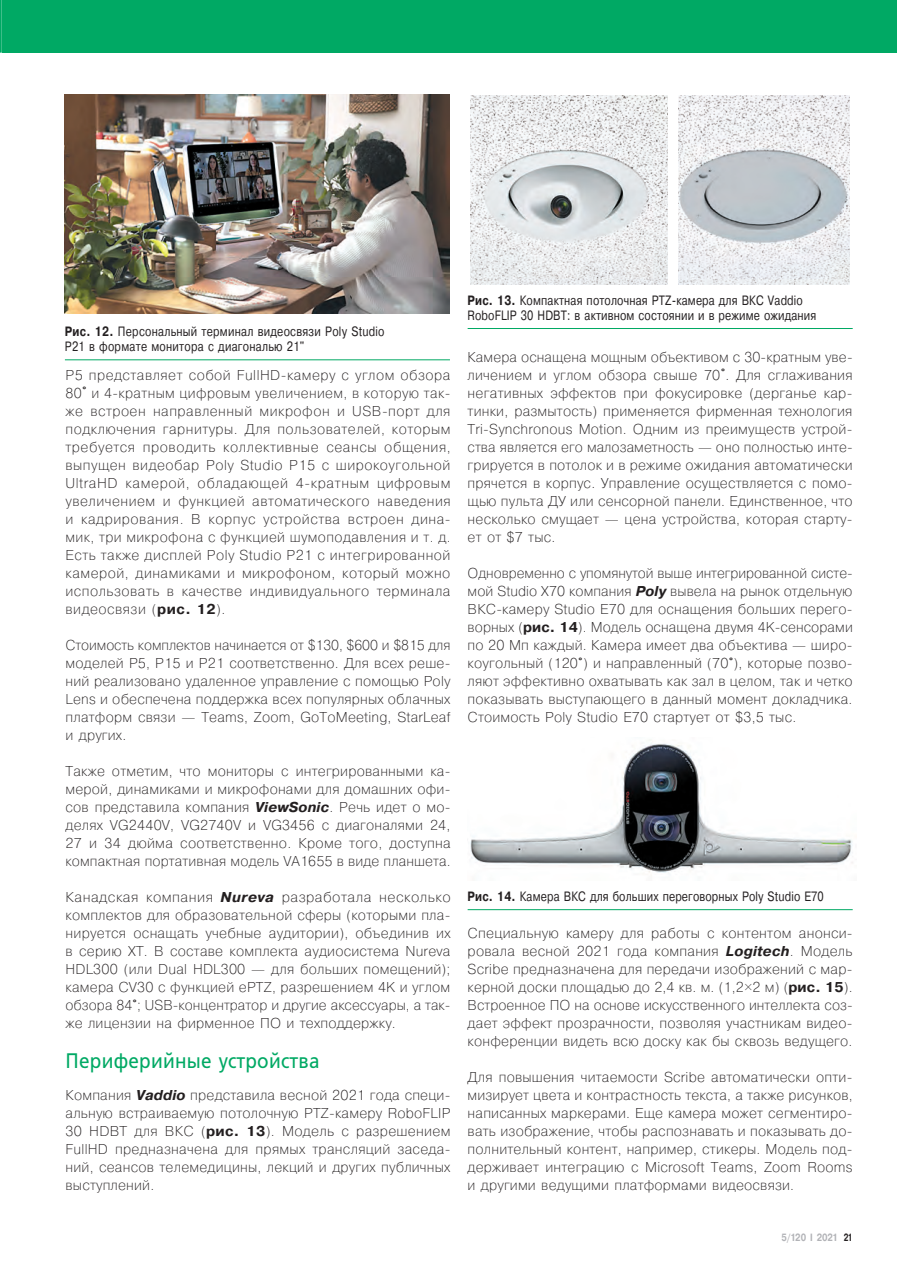
<style>
.page{position:relative;width:897px;height:1267px;background:#fff}
.page>*{position:absolute;margin:0;border:0;box-sizing:border-box;transform-origin:0 0}
.Подзаголовок{font:21px "Free Set";letter-spacing:.015em;color:#00a964;scale:.9 1}
.Текст_osn_GREP{font:200 14.25px/18px "Pragmatica";letter-spacing:.015em;color:#231f20;text-align:justify}
.Рис__-_подп____GREP{font:13.5px/15px "Pragmatica";letter-spacing:.015em;color:#231f20;scale:.8 1}
.t1{font:700 10.5px "Pragmatica";letter-spacing:-.045em;color:#b2b3b7;scale:.8 1}
.s1{font-weight:700}
.s2{font-weight:500;font-size:13.5px}
.s3{font-weight:700;font-style:italic}
.s4{color:#231f20}
</style>
<div class="page">
<div style="left:2px;top:0;width:894px;height:53px;background:#00a964"></div>
<hr style="left:467px;top:328px;width:385px;height:1px;background:#00a964">
<hr style="left:467px;top:909px;width:385px;height:1px;background:#00a964">
<img style="left:470px;top:95px;width:197px;height:189px">
<img style="left:678px;top:95px;width:171px;height:189px">
<img style="left:470px;top:743px;width:383px;height:130px">
<img style="left:65px;top:95px;width:385px;height:219px">
<hr style="left:65px;top:359px;width:385px;height:1px;background:#00a964">
<svg style="left:0;top:0;width:2px;height:53px"></svg>
<p class="Рис__-_подп____GREP" style="left:65px;top:324px;width:401px"><span class="s1">Рис. 12.</span> Персональный терминал видеосвязи Poly Studio<br>P21 в формате монитора с диагональю 21"</p>
<p class="Текст_osn_GREP" style="left:66px;top:365px;width:386px">P5 представляет собой FullHD‑камеру с углом обзора 80<span class="s2">°</span> и 4‑кратным цифровым увеличением, в которую так‑ же встроен направленный микрофон и USB‑порт для подключения гарнитуры. Для пользователей, которым требуется проводить коллективные сеансы общения, выпущен видеобар Poly Studio P15 с широкоугольной UltraHD камерой, обладающей 4‑кратным цифровым увеличением и функцией автоматического наведения и кадрирования. В корпус устройства встроен дина‑ мик, три микрофона с функцией шумоподавления и т. д.<br>Есть также дисплей Poly Studio P21 с интегрированной камерой, динамиками и микрофоном, который можно использовать в качестве индивидуального терминала видеосвязи (<span class="s1">рис. 12</span>).</p>
<p class="Текст_osn_GREP" style="left:66px;top:635px;width:386px">Стоимость комплектов начинается от $130, $600 и $815 для моделей P5, P15 и P21 соответственно. Для всех реше‑ ний реализовано удаленное управление с помощью Poly Lens и обеспечена поддержка всех популярных облачных платформ связи — Teams, Zoom, GoToMeeting, StarLeaf и других.</p>
<p class="Текст_osn_GREP" style="left:66px;top:761px;width:387px">Также отметим, что мониторы с интегрированными ка‑ мерой, динамиками и микрофонами для домашних офи‑ сов представила компания <span class="s3">ViewSonic</span>. Речь идет о мо‑ делях VG2440V, VG2740V и VG3456 с диагоналями 24, 27 и 34 дюйма соответственно. Кроме того, доступна компактная портативная модель VA1655 в виде планшета.</p>
<p class="Текст_osn_GREP" style="left:66px;top:887px;width:386px">Канадская компания <span class="s3">Nureva</span> разработала несколько комплектов для образовательной сферы (которыми пла‑ нируется оснащать учебные аудитории), объединив их в серию ХТ. В составе комплекта аудиосистема Nureva HDL300 (или Dual HDL300 — для больших помещений); камера CV30 с функцией ePTZ, разрешением 4K и углом обзора 84<span class="s2">°</span>; USB‑концентратор и другие аксессуары, а так‑ же лицензии на фирменное ПО и техподдержку.</p>
<p class="Подзаголовок" style="left:66px;top:1047px;width:284px">Периферийные устройства</p>
<p class="Текст_osn_GREP" style="left:66px;top:1085px;width:386px">Компания <span class="s3">Vaddio</span> представила весной 2021 года специ‑ альную встраиваемую потолочную PTZ‑камеру RoboFLIP 30 HDBT для ВКС (<span class="s1">рис. 13</span>). Модель с разрешением FullHD предназначена для прямых трансляций заседа‑ ний, сеансов телемедицины, лекций и других публичных выступлений.</p>
<p class="Рис__-_подп____GREP" style="left:467px;top:293px;width:437px"><span class="s1">Рис. 13.</span> Компактная потолочная PTZ‑камера для ВКС Vaddio<br>RoboFLIP 30 HDBT: в активном состоянии и в режиме ожидания</p>
<p class="Текст_osn_GREP" style="left:467px;top:347px;width:386px">Камера оснащена мощным объективом с 30‑кратным уве‑ личением и углом обзора свыше 70<span class="s2">°</span>. Для сглаживания негативных эффектов при фокусировке (дерганье кар‑ тинки, размытость) применяется фирменная технология Tri‑Synchronous Motion. Одним из преимуществ устрой‑ ства является его малозаметность — оно полностью инте‑ грируется в потолок и в режиме ожидания автоматически прячется в корпус. Управление осуществляется с помо‑ щью пульта ДУ или сенсорной панели. Единственное, что несколько смущает — цена устройства, которая старту‑ ет от $7 тыс.</p>
<p class="Текст_osn_GREP" style="left:467px;top:563px;width:386px">Одновременно с упомянутой выше интегрированной систе‑ мой Studio X70 компания <span class="s3">Poly</span> вывела на рынок отдельную ВКС‑камеру Studio E70 для оснащения больших перего‑ ворных (<span class="s1">рис. 14</span>). Модель оснащена двумя 4K‑сенсорами по 20 Мп каждый. Камера имеет два объектива — широ‑ коугольный (120<span class="s2">°</span>) и направленный (70<span class="s2">°</span>), которые позво‑ ляют эффективно охватывать как зал в целом, так и четко показывать выступающего в данный момент докладчика.<br>Стоимость Poly Studio E70 стартует от $3,5 тыс.</p>
<p class="Рис__-_подп____GREP" style="left:467px;top:888px;width:446px"><span class="s1">Рис. 14.</span> Камера ВКС для больших переговорных Poly Studio E70</p>
<p class="Текст_osn_GREP" style="left:467px;top:923px;width:386px">Специальную камеру для работы с контентом анонси‑ ровала весной 2021 года компания <span class="s3">Logitech</span>. Модель Scribe предназначена для передачи изображений с мар‑ керной доски площадью до 2,4 кв. м. (1,2×2 м) (<span class="s1">рис. 15</span>).<br>Встроенное ПО на основе искусственного интеллекта соз‑ дает эффект прозрачности, позволяя участникам видео‑ конференции видеть всю доску как бы сквозь ведущего.</p>
<p class="Текст_osn_GREP" style="left:467px;top:1067px;width:386px">Для повышения читаемости Scribe автоматически опти‑ мизирует цвета и контрастность текста, а также рисунков, написанных маркерами. Еще камера может сегментиро‑ вать изображение, чтобы распознавать и показывать до‑ полнительный контент, например, стикеры. Модель под‑ держивает интеграцию с Microsoft Teams, Zoom Rooms и другими ведущими платформами видеосвязи.</p>
<p class="t1" style="left:781px;top:1230px;width:91px">5/120 I 2021 <span class="s4">21</span></p>
</div>
